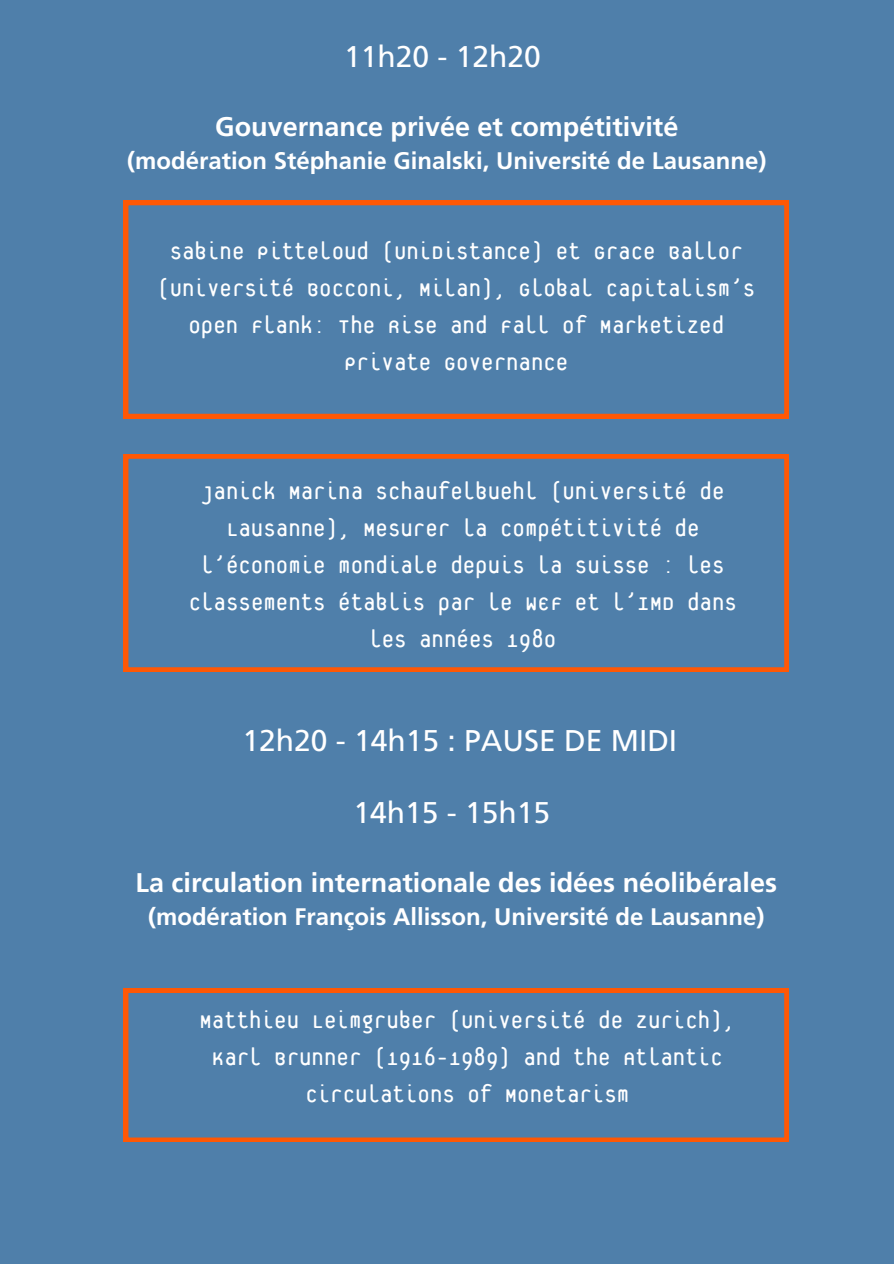
<style>
.page{position:relative;width:894px;height:1264px;background:#fff}
.page>*{position:absolute;margin:0;border:0;box-sizing:border-box;transform-origin:0 0}
.t1{font:30px "Frutiger LT Std";color:#fff}
.t2{font:27px/37.2px "Platelet";color:#fff;text-align:center}
.t3{font:700 27px "Frutiger LT Std";color:#fff}
.t4{font:700 24px "Frutiger LT Std";color:#fff}
</style>
<div class="page">
<div style="left:0;top:0;width:893px;height:1263px;background:#4f7faa"></div>
<svg style="left:124px;top:201px;width:664px;height:217px"></svg>
<svg style="left:124px;top:454px;width:664px;height:217px"></svg>
<svg style="left:124px;top:988px;width:664px;height:153px"></svg>
<p class="t1" style="left:344px;top:44px;width:198px">11h20 - 12h20</p>
<h1 class="t3" style="left:215px;top:115px;width:464px">Gouvernance privée et compétitivité</h1>
<p class="t4" style="left:127px;top:151px;width:640px">(modération Stéphanie Ginalski, Université de Lausanne)</p>
<h2 class="t2" style="left:157px;top:233px;width:599px">Sabine Pitteloud (UniDistance) et Grace Ballor (Université Bocconi, Milan), Global Capitalism’s Open Flank: The Rise and Fall of Marketized Private Governance</h2>
<h2 class="t2" style="left:189px;top:473px;width:549px">Janick Marina Schaufelbuehl (Université de Lausanne), Mesurer la compétitivité de l’économie mondiale depuis la Suisse : les classements établis par le WEF et l’IMD dans les années 1980</h2>
<h1 class="t1" style="left:242px;top:728px;width:436px">12h20 - 14h15 : PAUSE DE MIDI</h1>
<p class="t1" style="left:353px;top:800px;width:198px">14h15 - 15h15</p>
<p class="t3" style="left:135px;top:871px;width:642px">La circulation internationale des idées néolibérales</p>
<h2 class="t4" style="left:148px;top:907px;width:617px">(modération François Allisson, Université de Lausanne)</h2>
<h1 class="t2" style="left:199px;top:1002px;width:537px">Matthieu Leimgruber (Université de Zurich),<br>Karl Brunner (1916-1989) and the Atlantic<br>Circulations of Monetarism</h1>
</div>
